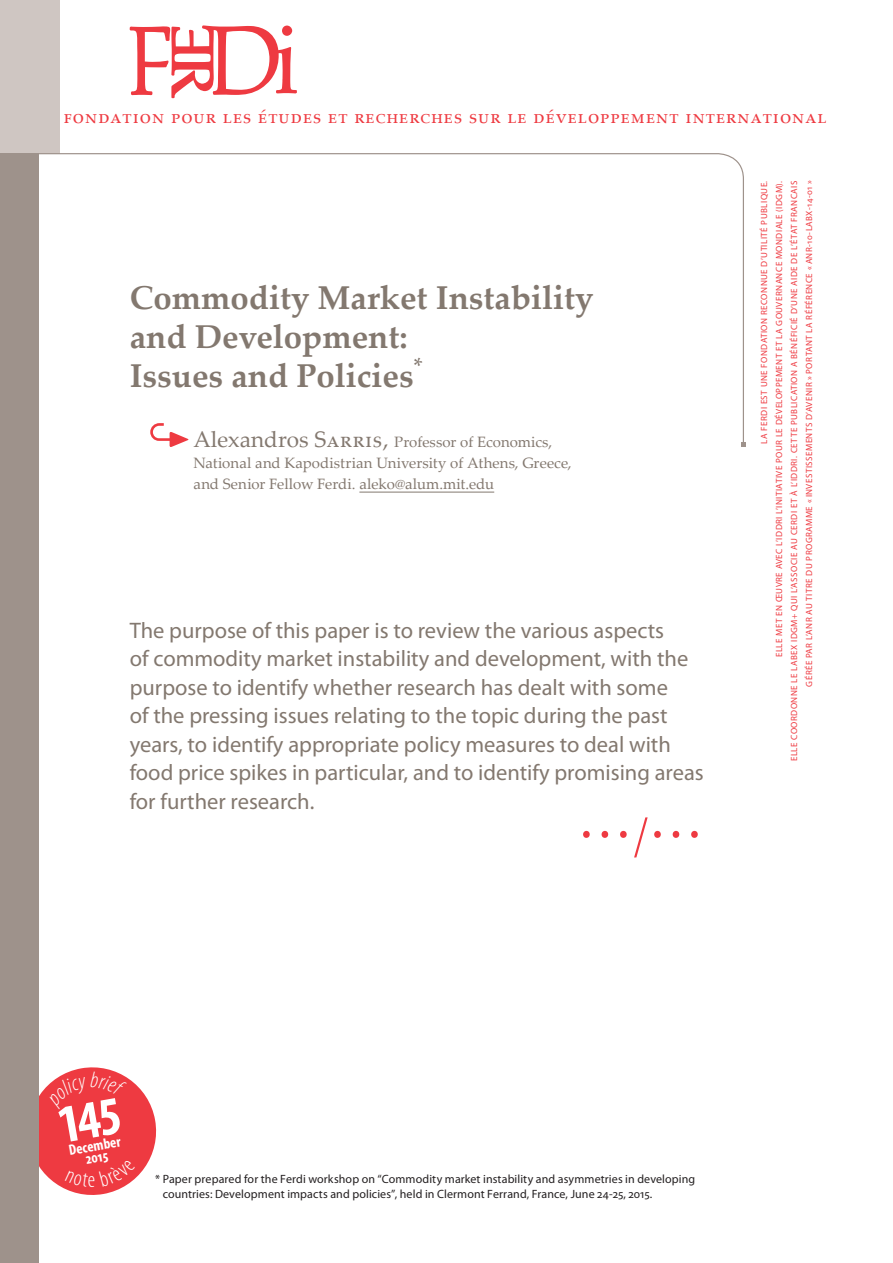
<style>
.page{position:relative;width:893px;height:1263px;background:#fff}
.page>*{position:absolute;margin:0;border:0;box-sizing:border-box;transform-origin:0 0}
.t1{font:55.5px "Myriad Pro";color:#ee3a41}
.t2{font:700 33px/39px "Palatino Linotype";color:#83786f}
.t3{font:22.5px/28.5px "Myriad Pro";color:#83786f}
.t4{font:19.5px "Palatino Linotype";letter-spacing:.05em;color:#ee3a41}
.t5{font:15px/21px "Palatino Linotype";color:#83786f}
.t6{font:700 condensed 15px/12px "Myriad Pro";color:#fff;text-align:center}
.t7{font:12px/15px "Myriad Pro";letter-spacing:.01em;color:#231f20}
.t8{font:9px/15px "Myriad Pro";letter-spacing:.05em;color:#ee3a41;text-align:right}
.s1{font-size:22.5px}
.s2{font-weight:300;font-stretch:condensed}
</style>
<div class="page">
<svg style="left:130px;top:25px;width:167px;height:73px"></svg>
<div style="left:0;top:0;width:60px;height:153px;background:#cfc6c2"></div>
<hr style="left:359px;top:492px;width:135px;height:1px;background:#83786f">
<div style="left:0;top:153px;width:38px;height:1110px;background:#9e928b"></div>
<svg style="left:38px;top:153px;width:706px;height:293px"></svg>
<svg style="left:741px;top:442px;width:5px;height:5px"></svg>
<svg style="left:38px;top:1062px;width:119px;height:138px"></svg>
<h3 class="t4" style="left:64px;top:103px;width:764px">fondation pour les études et recherches sur le développement international</h3>
<h2 class="t2" style="left:130px;top:277px;width:465px">Commodity Market Instability and Development:<br>Issues and Policies<sup>*</sup></h2>
<h3 class="t5" style="left:193px;top:431px;width:380px"><span class="s1">Alexandros Sarris,</span> Professor of Economics,<br>National and Kapodistrian University of Athens, Greece, and Senior Fellow Ferdi. aleko@alum.mit.edu</h3>
<p class="t3" style="left:130px;top:616px;width:576px">The purpose of this paper is to review the various aspects<br>of commodity market instability and development, with the purpose to identify whether research has dealt with some<br>of the pressing issues relating to the topic during the past years, to identify appropriate policy measures to deal with food price spikes in particular, and to identify promising areas for further research.</p>
<h1 class="t1" style="left:577px;top:784px;width:128px">…<span class="s2">/</span>…</h1>
<p class="t8" style="left:756px;top:761px;width:582px;rotate:-90deg">LA FERDI EST UNE FONDATION RECONNUE D’UTILITÉ PUBLIQUE.<br>ELLE MET EN ŒUVRE AVEC L’IDDRI L’INITIATIVE POUR LE DÉVELOPPEMENT ET LA GOUVERNANCE MONDIALE (IDGM).<br>ELLE COORDONNE LE LABEX IDGM+ QUI L’ASSOCIE AU CERDI ET À L’IDDRI. CETTE PUBLICATION A BÉNÉFICIÉ D’UNE AIDE DE L’ÉTAT FRANCAIS GÉRÉE PAR L’ANR AU TITRE DU PROGRAMME « INVESTISSEMENTS D’AVENIR » PORTANT LA RÉFÉRENCE « ANR-10-LABX-14-01 »</p>
<h3 class="t6" style="left:68px;top:1144px;width:54px;rotate:-10deg">December<br>2015</h3>
<h3 class="t7" style="left:163px;top:1171px;width:534px;text-indent:-8px">* Paper prepared for the Ferdi workshop on “Commodity market instability and asymmetries in developing countries: Development impacts and policies”, held in Clermont Ferrand, France, June 24-25, 2015.</h3>
</div>
